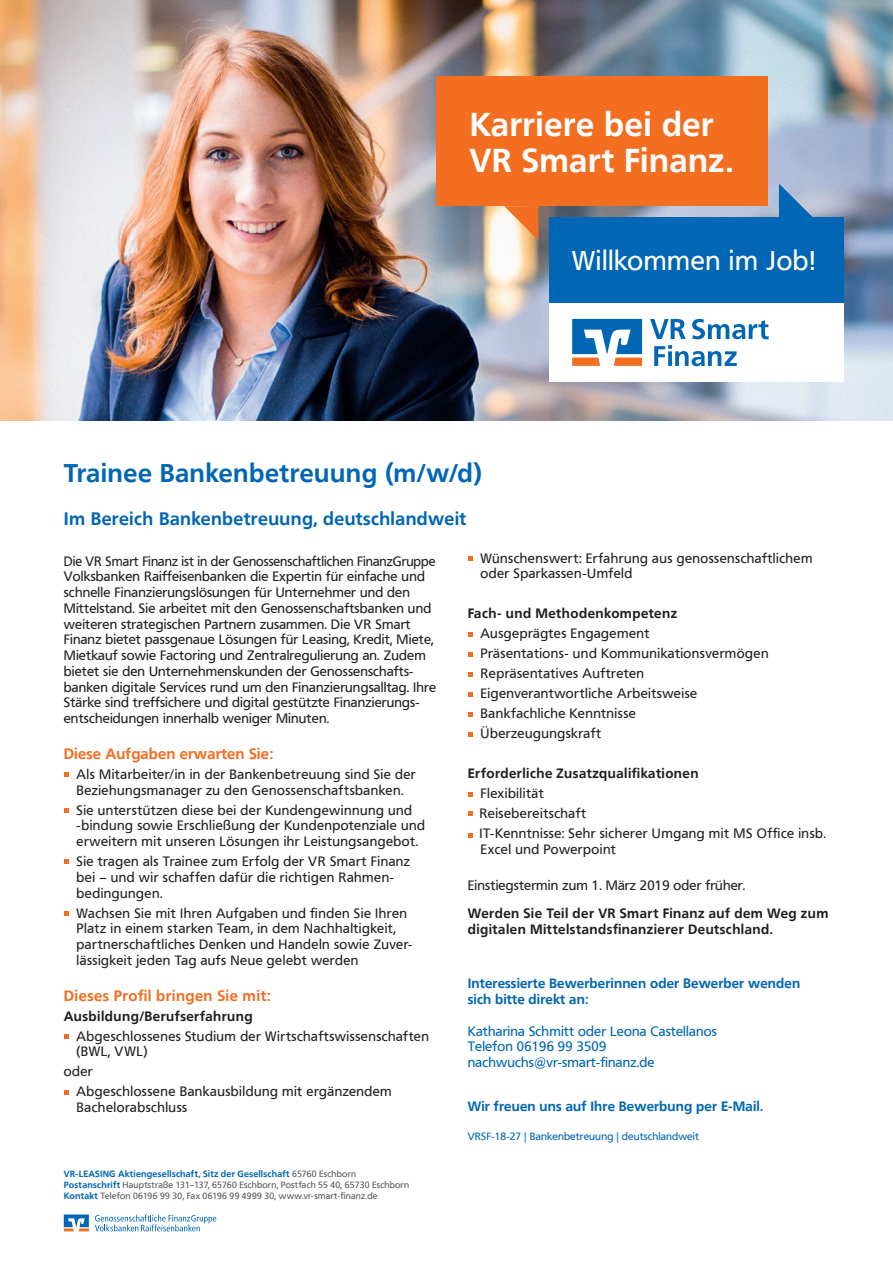
<style>
.page{position:relative;width:893px;height:1263px;background:#fff}
.page>*{position:absolute;margin:0;border:0;box-sizing:border-box;transform-origin:0 0}
.t1{font:700 33px/36px "Frutiger VR";letter-spacing:.02em;color:#fff}
.t2{font:27px "Frutiger VR";letter-spacing:.02em;color:#fff}
.t3{font:700 25.5px "Frutiger VR";letter-spacing:.02em;color:#0166b3}
.t4{font:700 18px "Frutiger VR";letter-spacing:.025em;color:#0166b3}
.t5{font:700 15px "Frutiger VR";letter-spacing:.03em;color:#f36e21}
.t6{font:700 15px "Frutiger VR";letter-spacing:.01em;color:#f36e21}
.t7{font:13.5px/15.8px "Frutiger VR";letter-spacing:.025em;color:#231f20}
.t8{font:13.5px/15.8px "Frutiger VR";letter-spacing:.025em;color:#231f20;scale:.96 1}
.t9{font:700 13.5px/15.8px "Frutiger VR";letter-spacing:.035em;color:#231f20}
.t10{font:700 13.5px/15.8px "Frutiger VR";letter-spacing:.01em;color:#0166b3}
.t11{font:13.5px/15.8px "Frutiger VR";letter-spacing:.01em;color:#0166b3}
.t12{font:10.5px "Frutiger VR";letter-spacing:.01em;color:#0166b3}
.t13{font:9px/10.8px "Frutiger VR";letter-spacing:.025em;color:#57585a}
.s1{font-weight:700;color:#0166b3}
</style>
<div class="page">
<svg style="left:95px;top:1214px;width:121px;height:17px"></svg>
<svg style="left:64px;top:1214px;width:25px;height:17px"></svg>
<img style="left:0;top:0;width:893px;height:421px">
<svg style="left:64px;top:772px;width:4px;height:5px"></svg>
<svg style="left:64px;top:808px;width:4px;height:4px"></svg>
<svg style="left:64px;top:859px;width:4px;height:5px"></svg>
<svg style="left:64px;top:911px;width:4px;height:4px"></svg>
<svg style="left:64px;top:1034px;width:4px;height:4px"></svg>
<svg style="left:64px;top:1090px;width:4px;height:4px"></svg>
<svg style="left:468px;top:556px;width:4px;height:4px"></svg>
<svg style="left:468px;top:632px;width:4px;height:4px"></svg>
<svg style="left:468px;top:652px;width:4px;height:4px"></svg>
<svg style="left:468px;top:672px;width:4px;height:4px"></svg>
<svg style="left:468px;top:692px;width:4px;height:4px"></svg>
<svg style="left:468px;top:712px;width:4px;height:4px"></svg>
<svg style="left:468px;top:732px;width:4px;height:4px"></svg>
<svg style="left:468px;top:792px;width:4px;height:4px"></svg>
<svg style="left:468px;top:812px;width:4px;height:4px"></svg>
<svg style="left:468px;top:833px;width:4px;height:4px"></svg>
<div style="left:436px;top:77px;width:331px;height:129px;background:#f36e21"></div>
<svg style="left:504px;top:206px;width:34px;height:34px"></svg>
<svg style="left:779px;top:183px;width:34px;height:35px"></svg>
<div style="left:550px;top:218px;width:294px;height:85px;background:#0166b3"></div>
<div style="left:550px;top:303px;width:294px;height:79px;background:#fff"></div>
<svg style="left:572px;top:318px;width:197px;height:49px"></svg>
<h1 class="t1" style="left:470px;top:107px;width:265px">Karriere bei der<br>VR Smart Finanz.</h1>
<h3 class="t3" style="left:64px;top:457px;width:420px">Trainee Bankenbetreuung (m/w/d)</h3>
<h3 class="t4" style="left:64px;top:508px;width:404px">Im Bereich Bankenbetreuung, deutschlandweit</h3>
<h2 class="t2" style="left:572px;top:245px;width:244px">Willkommen im Job!</h2>
<p class="t8" style="left:64px;top:553px;width:389px">Die VR Smart Finanz ist in der Genossenschaftlichen FinanzGruppe Volksbanken Raiffeisenbanken die Expertin für einfache und schnelle Finanzierungslösungen für Unternehmer und den Mittelstand. Sie arbeitet mit den Genossenschaftsbanken und weiteren strategischen Partnern zusammen. Die VR Smart Finanz bietet passgenaue Lösungen für Leasing, Kredit, Miete, Mietkauf sowie Factoring und Zentralregulierung an. Zudem bietet sie den Unternehmenskunden der Genossenschafts&shy;banken digitale Services rund um den Finanzierungsalltag. Ihre Stärke sind treffsichere und digital gestützte Finanzierungs&shy;entscheidungen innerhalb weniger Minuten.</p>
<p class="t6" style="left:64px;top:744px;width:211px">Diese Aufgaben erwarten Sie:</p>
<p class="t7" style="left:77px;top:766px;width:341px">Als Mitarbeiter/in in der Bankenbetreuung sind Sie der<br>Beziehungsmanager zu den Genossenschaftsbanken.</p>
<p class="t7" style="left:77px;top:802px;width:350px">Sie unterstützen diese bei der Kundengewinnung und -bindung sowie Erschließung der Kundenpotenziale und erweitern mit unseren Lösungen ihr Leistungsangebot.</p>
<p class="t7" style="left:77px;top:854px;width:335px">Sie tragen als Trainee zum Erfolg der VR Smart Finanz bei – und wir schaffen dafür die richtigen Rahmen&shy;bedingungen.</p>
<p class="t7" style="left:77px;top:905px;width:337px">Wachsen Sie mit Ihren Aufgaben und finden Sie Ihren Platz in einem starken Team, in dem Nachhaltigkeit, partnerschaftliches Denken und Handeln sowie Zuver&shy;lässigkeit jeden Tag aufs Neue gelebt werden</p>
<p class="t5" style="left:64px;top:986px;width:208px">Dieses Profil bringen Sie mit:</p>
<p class="t9" style="left:64px;top:1008px;width:190px">Ausbildung/Berufserfahrung</p>
<p class="t7" style="left:77px;top:1028px;width:354px">Abgeschlossenes Studium der Wirtschaftswissenschaften (BWL, VWL)</p>
<p class="t7" style="left:77px;top:1062px;width:317px;line-height:20px;text-indent:-13px">oder<br>Abgeschlossene Bankausbildung mit ergänzendem</p>
<p class="t7" style="left:77px;top:1100px;width:112px">Bachelorabschluss</p>
<p class="t13" style="left:64px;top:1169px;width:347px"><span class="s1">VR-LEASING Aktiengesellschaft, Sitz der Gesellschaft</span> 65760 Eschborn<br><span class="s1">Postanschrift</span> Hauptstraße 131–137, 65760 Eschborn, Postfach 55 40, 65730 Eschborn<br><span class="s1">Kontakt</span> Telefon 06196 99 30, Fax 06196 99 4999 30, www.vr-smart-finanz.de</p>
<p class="t7" style="left:480px;top:550px;width:334px">Wünschenswert: Erfahrung aus genossenschaftlichem oder Sparkassen-Umfeld</p>
<p class="t9" style="left:468px;top:606px;width:211px">Fach- und Methodenkompetenz</p>
<p class="t7" style="left:480px;top:624px;width:290px;line-height:20px">Ausgeprägtes Engagement<br>Präsentations- und Kommunikationsvermögen<br>Repräsentatives Auftreten<br>Eigenverantwortliche Arbeitsweise<br>Bankfachliche Kenntnisse<br>Überzeugungskraft</p>
<p class="t9" style="left:468px;top:766px;width:232px">Erforderliche Zusatzqualifikationen</p>
<p class="t7" style="left:480px;top:784px;width:348px;line-height:20px">Flexibilität<br>Reisebereitschaft<br>IT-Kenntnisse: Sehr sicherer Umgang mit MS Office insb.</p>
<p class="t7" style="left:480px;top:842px;width:137px">Excel und Powerpoint</p>
<p class="t7" style="left:468px;top:877px;width:279px">Einstiegstermin zum 1. März 2019 oder früher.</p>
<p class="t9" style="left:468px;top:906px;width:362px">Werden Sie Teil der VR Smart Finanz auf dem Weg zum digitalen Mittelstandsfinanzierer Deutschland.</p>
<p class="t10" style="left:468px;top:976px;width:334px">Interessierte Bewerberinnen oder Bewerber wenden sich bitte direkt an:</p>
<p class="t11" style="left:468px;top:1023px;width:251px">Katharina Schmitt oder Leona Castellanos<br>Telefon 06196 99 3509 nachwuchs@vr-smart-finanz.de</p>
<p class="t10" style="left:468px;top:1099px;width:297px">Wir freuen uns auf Ihre Bewerbung per E-Mail.</p>
<p class="t12" style="left:468px;top:1130px;width:233px">VRSF-18-27 | Bankenbetreuung | deutschlandweit</p>
</div>
